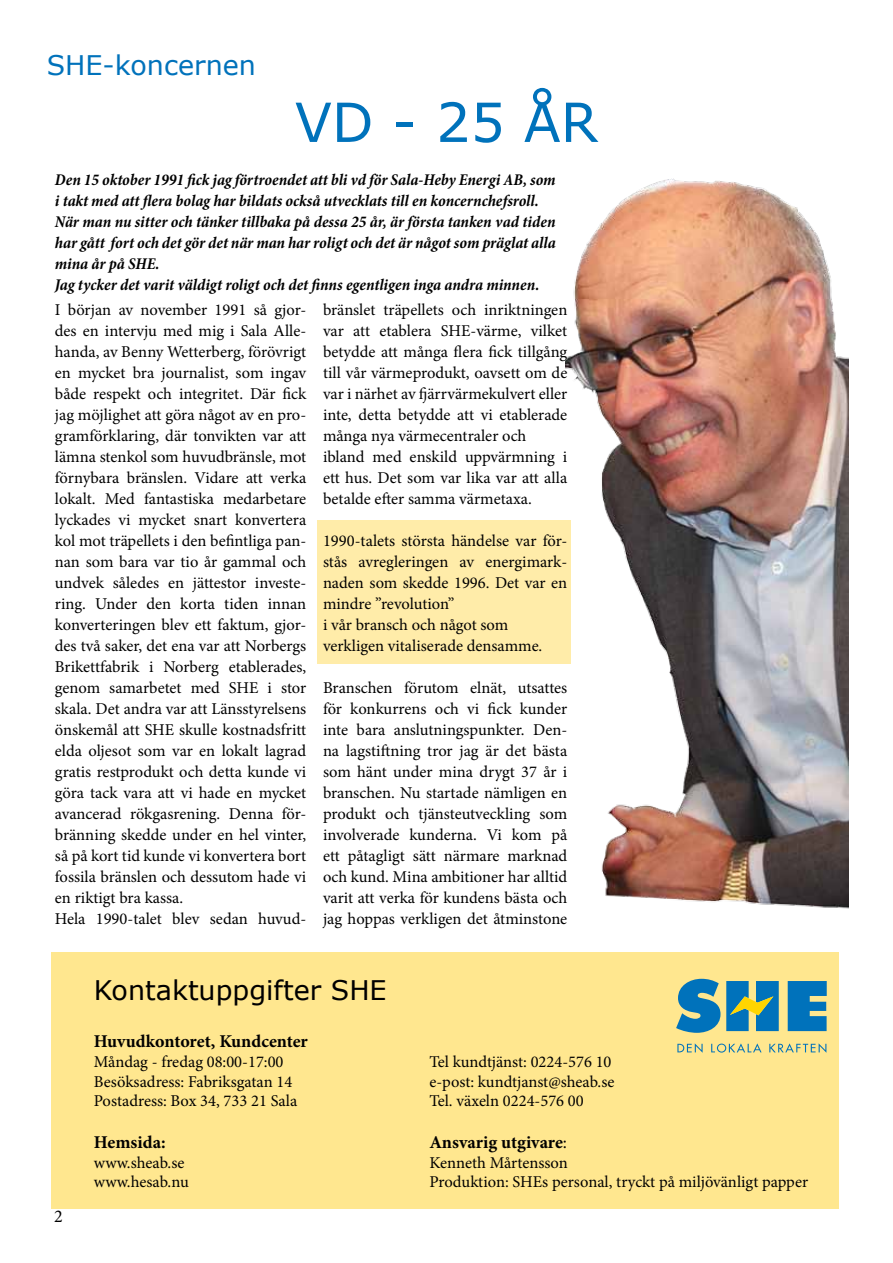
<style>
.page{position:relative;width:893px;height:1263px;background:#fff}
.page>*{position:absolute;margin:0;border:0;box-sizing:border-box;transform-origin:0 0}
.t1{font:54px "Verdana";color:#0072bb}
.t2{font:27px "Verdana";color:#000}
.t3{font:27px "Verdana";color:#0072bb}
.t4{font:700 18px "Minion Pro";color:#000}
.t5{font:18px "Minion Pro";color:#000}
.t6{font:16.5px/21px "Minion Pro";color:#000}
.t7{font:italic 700 condensed 16.5px/21px "Minion Pro";letter-spacing:-.005em;color:#000}
.s1{font-weight:400}
</style>
<div class="page">
<div style="left:317px;top:520px;width:254px;height:144px;background:#ffeca9"></div>
<img style="left:566px;top:178px;width:283px;height:731px">
<div style="left:51px;top:952px;width:788px;height:257px;background:#ffe78f"></div>
<svg style="left:676px;top:979px;width:44px;height:54px"></svg>
<svg style="left:788px;top:981px;width:39px;height:50px;background:#1a7eb6"></svg>
<svg style="left:726px;top:981px;width:53px;height:50px;background:#408d9c"></svg>
<svg style="left:677px;top:1043px;width:26px;height:10px"></svg>
<svg style="left:711px;top:1043px;width:51px;height:9px"></svg>
<svg style="left:769px;top:1043px;width:57px;height:10px"></svg>
<h2 class="t3" style="left:47px;top:46px;width:211px">SHE-koncernen</h2>
<h1 class="t1" style="left:295px;top:85px;width:305px">VD - 25 ÅR</h1>
<p class="t7" style="left:55px;top:169px;width:502px">Den 15 oktober 1991 fick jag förtroendet att bli vd för Sala-Heby Energi AB, som i takt med att flera bolag har bildats också utvecklats till en koncernchefsroll.<br>När man nu sitter och tänker tillbaka på dessa 25 år, är första tanken vad tiden har gått fort och det gör det när man har roligt och det är något som präglat alla mina år på SHE.<br>Jag tycker det varit väldigt roligt och det finns egentligen inga andra minnen.</p>
<p class="t6" style="left:55px;top:299px;width:253px">I början av november 1991 så gjor&shy;des en intervju med mig i Sala Alle&shy;handa, av Benny Wetterberg, förövrigt en mycket bra journalist, som ingav både respekt och integritet. Där fick jag möjlighet att göra något av en pro&shy;gramförklaring, där tonvikten var att lämna stenkol som huvudbränsle, mot förnybara bränslen. Vidare att verka lokalt. Med fantastiska medarbetare lyckades vi mycket snart konvertera kol mot träpellets i den befintliga pan&shy;nan som bara var tio år gammal och undvek således en jättestor investe&shy;ring. Under den korta tiden innan konverteringen blev ett faktum, gjor&shy;des två saker, det ena var att Norbergs Brikettfabrik i Norberg etablerades, genom samarbetet med SHE i stor skala. Det andra var att Länsstyrelsens önskemål att SHE skulle kostnadsfritt elda oljesot som var en lokalt lagrad gratis restprodukt och detta kunde vi göra tack vara att vi hade en mycket avancerad rökgasrening. Denna för&shy;bränning skedde under en hel vinter, så på kort tid kunde vi konvertera bort fossila bränslen och dessutom hade vi en riktigt bra kassa.<br>Hela 1990-talet blev sedan huvud-</p>
<p class="t6" style="left:323px;top:299px;width:246px">bränslet träpellets och inriktningen var att etablera SHE-värme, vilket betydde att många flera fick tillgång till vår värmeprodukt, oavsett om de var i närhet av fjärrvärmekulvert eller inte, detta betydde att vi etablerade många nya värmecentraler och ibland med enskild uppvärmning i ett hus. Det som var lika var att alla betalde efter samma värmetaxa.</p>
<p class="t6" style="left:323px;top:530px;width:246px">1990-talets största händelse var för&shy;stås avregleringen av energimark&shy;naden som skedde 1996. Det var en mindre ”revolution”<br>i vår bransch och något som verkligen vitaliserade densamme.</p>
<p class="t6" style="left:323px;top:677px;width:246px;text-align:justify">Branschen förutom elnät, utsattes för konkurrens och vi fick kunder inte bara anslutningspunkter. Den&shy;na lagstiftning tror jag är det bästa som hänt under mina drygt 37 år i branschen. Nu startade nämligen en produkt och tjänsteutveckling som involverade kunderna. Vi kom på ett påtagligt sätt närmare marknad och kund. Mina ambitioner har alltid varit att verka för kundens bästa och jag hoppas verkligen det åtminstone</p>
<p class="t5" style="left:54px;top:1204px;width:10px">2</p>
<h2 class="t2" style="left:94px;top:972px;width:294px">Kontaktuppgifter SHE</h2>
<p class="t4" style="left:94px;top:1028px;width:215px">Huvudkontoret, Kundcenter</p>
<p class="t6" style="left:94px;top:1051px;width:191px">Måndag - fredag 08:00-17:00</p>
<p class="t6" style="left:429px;top:1051px;width:184px">Tel kundtjänst: 0224-576 10</p>
<p class="t6" style="left:94px;top:1071px;width:200px">Besöksadress: Fabriksgatan 14</p>
<p class="t6" style="left:429px;top:1071px;width:187px">e-post: kundtjanst@sheab.se</p>
<p class="t6" style="left:94px;top:1091px;width:205px">Postadress: Box 34, 733 21 Sala</p>
<p class="t6" style="left:429px;top:1091px;width:156px">Tel. växeln 0224-576 00</p>
<p class="t4" style="left:94px;top:1129px;width:73px">Hemsida:</p>
<p class="t4" style="left:429px;top:1129px;width:139px">Ansvarig utgivare<span class="s1">:</span></p>
<p class="t6" style="left:94px;top:1152px;width:92px">www.sheab.se</p>
<p class="t6" style="left:429px;top:1152px;width:140px">Kenneth Mårtensson</p>
<p class="t6" style="left:94px;top:1172px;width:97px">www.hesab.nu</p>
<p class="t6" style="left:429px;top:1172px;width:380px">Produktion: SHEs personal, tryckt på miljövänligt papper</p>
</div>
